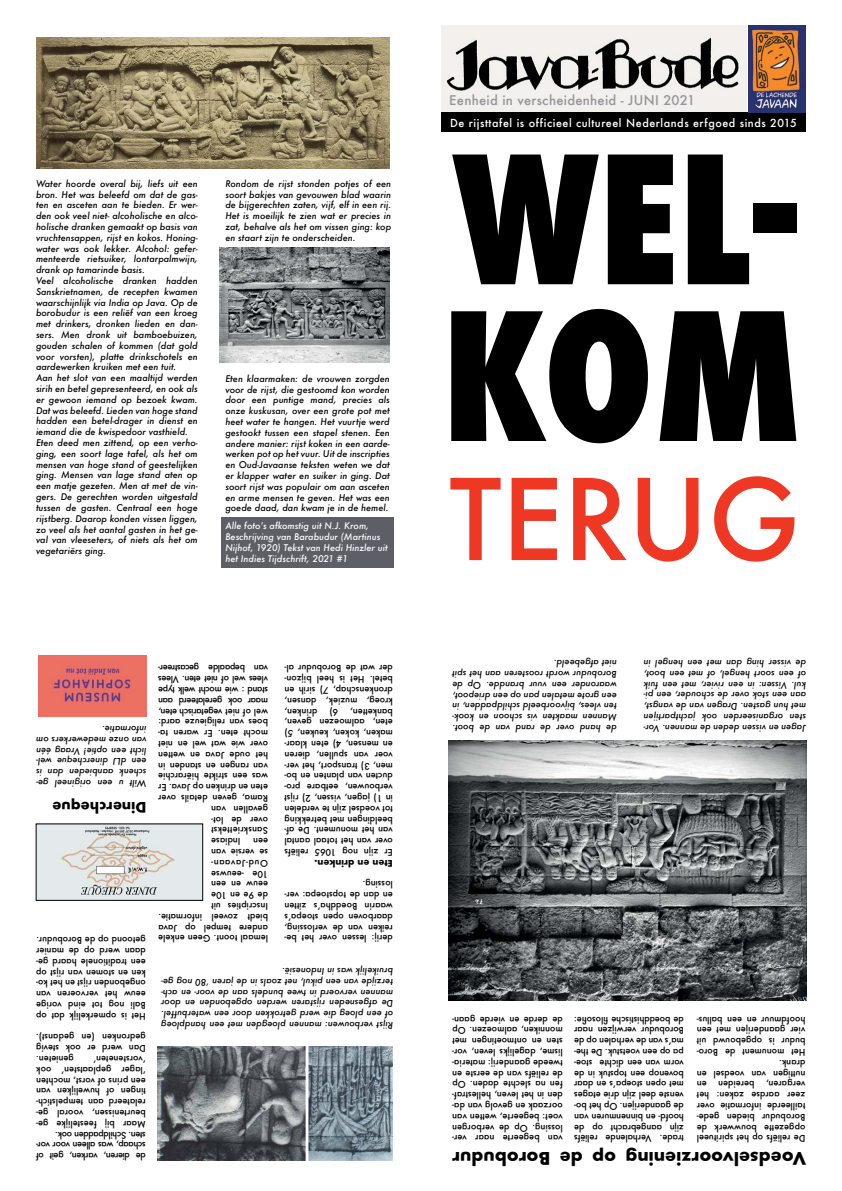
<style>
.page{position:relative;width:842px;height:1191px;background:#fff}
.page>*{position:absolute;margin:0;border:0;box-sizing:border-box;transform-origin:0 0}
.t1{font:800 condensed 172px/156.7px "Futura";color:#000}
.t2{font:500 109px "Futura";color:#ee3824}
.t3{font:700 17px "Futura";color:#000}
.t4{font:700 14px "Futura";color:#000}
.t5{font:500 13px "Futura";letter-spacing:.02em;color:#939598}
.t6{font:500 10.8px "Futura";letter-spacing:.05em;color:#fff}
.t7{font:italic 500 9px/10.8px "Futura";color:#000;text-align:justify}
.t8{font:500 9px/10.8px "Futura";color:#000;text-align:justify}
.t9{font:italic 500 9px/10.8px "Futura";color:#fff}
.t10{font:700 9px "Futura";color:#000}
</style>
<div class="page">
<div style="left:221px;top:517px;width:173px;height:51px;background:#5e5e66"></div>
<div style="left:441px;top:112px;width:364px;height:20px;background:#000"></div>
<div style="left:441px;top:26px;width:305px;height:86px;background:#f2f0ec"></div>
<img style="left:748px;top:25px;width:57px;height:87px">
<img style="left:447px;top:37px;width:292px;height:54px">
<div style="left:753px;top:204px;width:44px;height:29px;background:#000"></div>
<img style="left:36px;top:37px;width:354px;height:131px">
<img style="left:220px;top:248px;width:170px;height:115px">
<img style="left:448px;top:741px;width:358px;height:259px">
<img style="left:157px;top:1046px;width:236px;height:114px">
<img style="left:39px;top:655px;width:108px;height:61px">
<img style="left:38px;top:825px;width:163px;height:73px">
<p class="t7" style="left:36px;top:178px;width:163px;text-align:left">Water hoorde overal bij, liefs uit een bron. Het was beleefd om dat de gas&shy;ten en asceten aan te bieden. Er wer&shy;den ook veel niet- alcoholische en alco&shy;holische dranken gemaakt op basis van vruchtensappen, rijst en kokos. Honing&shy;water was ook lekker. Alcohol: gefer&shy;menteerde rietsuiker, lontarpalmwijn, drank op tamarinde basis.<br>Veel alcoholische dranken hadden Sanskrietnamen, de recepten kwamen waarschijnlijk via India op Java. Op de borobudur is een reliëf van een kroeg met drinkers, dronken lieden en dan&shy;sers. Men dronk uit bamboebuizen, gouden schalen of kommen (dat gold voor vorsten), platte drinkschotels en aardewerken kruiken met een tuit.<br>Aan het slot van een maaltijd werden sirih en betel gepresenteerd, en ook als er gewoon iemand op bezoek kwam.<br>Dat was beleefd. Lieden van hoge stand hadden een betel-drager in dienst en iemand die de kwispedoor vasthield.<br>Eten deed men zittend, op een verho&shy;ging, een soort lage tafel, als het om mensen van hoge stand of geestelijken ging. Mensen van lage stand aten op een matje gezeten. Men at met de vin&shy;gers. De gerechten worden uitgestald tussen de gasten. Centraal een hoge rijstberg. Daarop konden vissen liggen, zo veel als het aantal gasten in het ge&shy;val van vleeseters, of niets als het om vegetariërs ging.</p>
<p class="t7" style="left:225px;top:178px;width:167px">Rondom de rijst stonden potjes of een soort bakjes van gevouwen blad waarin de bijgerechten zaten, vijf, elf in een rij.<br>Het is moeilijk te zien wat er precies in zat, behalve als het om vissen ging: kop en staart zijn te onderscheiden.</p>
<p class="t7" style="left:225px;top:373px;width:166px">Eten klaarmaken: de vrouwen zorgden voor de rijst, die gestoomd kon worden door een puntige mand, precies als onze kuskusan, over een grote pot met heet water te hangen. Het vuurtje werd gestookt tussen een stapel stenen. Een andere manier: rijst koken in een aarde&shy;werken pot op het vuur. Uit de inscripties en Oud-Javaanse teksten weten we dat er klapper water en suiker in ging. Dat soort rijst was populair om aan asceten en arme mensen te geven. Het was een goede daad, dan kwam je in de hemel.</p>
<p class="t9" style="left:225px;top:520px;width:164px">Alle foto’s afkomstig uit N.J. Krom, Beschrijving van Barabudur (Martinus Nijhof, 1920) Tekst van Hedi Hinzler uit het Indies Tijdschrift, 2021 #1</p>
<p class="t7" style="left:147px;top:788px;width:112px;rotate:-180deg">Wilt u een origineel ge&shy;schenk aanbieden dan is een dLJ dinercheque wel&shy;licht een optie! Vraag één van onze medewerkers om informatie.</p>
<h3 class="t4" style="left:147px;top:817px;width:96px;rotate:-180deg">Dinercheque</h3>
<p class="t8" style="left:146px;top:1021px;width:111px;rotate:-180deg">Het is opmerkelijk dat op Bali nog tot eind vorige eeuw het vervoeren van ongebonden rijst en het ko&shy;ken en stomen van rijst op een traditionele haard ge&shy;daan werd op de manier getoond op de Borobudur.</p>
<p class="t8" style="left:146px;top:1064px;width:111px;text-indent:72px;rotate:-180deg">genieten.<br>Dan werd er ook stevig gedronken (en gedanst).</p>
<p class="t8" style="left:146px;top:1162px;width:111px;text-align:left;rotate:-180deg">de dieren, varken, geit of schaap, was alleen voor vor&shy;sten. Schildpadden ook.<br>Maar bij feestelijke ge&shy;beurtenissen, vooral ge&shy;relateerd aan tempelstich&shy;tingen of huwelijken van een prins of vorst, mochten ‘lager geplaatsten’ ook ‘vorsteneten’</p>
<p class="t8" style="left:268px;top:847px;width:111px;text-align:left;text-indent:27px;rotate:-180deg">Indiase<br>Sanskriettekst<br>over de lot-<br>gevallen van<br>Rama, geven details over eten en drinken op Java. Er was een strikte hiërarchie van rangen en standen in het oude Java en wetten over wie wat wel en niet mocht eten. Er waren ta&shy;boes van religieuze aard: wel of niet vegetarisch eten, maar ook gerelateerd aan stand : wie mocht welk type vlees wel of niet eten. Vlees van bepaalde gecastreer-</p>
<p class="t8" style="left:268px;top:944px;width:111px;text-align:left;rotate:-180deg">lemaal toont. Geen enkele andere tempel op Java biedt zoveel informatie.<br>Inscripties uit<br>de 9e en 10e<br>eeuw en een<br>10e -eeuwse<br>Oud-Javaan-<br>se versie van<br>een</p>
<p class="t8" style="left:393px;top:717px;width:110px;text-indent:55px;rotate:-180deg">6) drinken, kroeg, muziek, dansen, dronkenschap, 7) sirih en betel. Het is heel bijzon&shy;der wat de Borobudur al-</p>
<p class="t8" style="left:393px;top:858px;width:110px;rotate:-180deg">Er zijn nog 1065 reliëfs over van het totaal aantal van het monument. De af&shy;beeldingen met betrekking tot voedsel zijn te verdelen in 1) jagen, vissen, 2) rijst verbouwen, eetbare pro&shy;ducten van planten en bo&shy;men, 3) transport, het ver&shy;voer van spullen, dieren en mensen, 4) eten klaar&shy;maken, koken, keuken, 5) eten, aalmoezen geven, banketten,</p>
<p class="t10" style="left:393px;top:869px;width:80px;rotate:-180deg">Eten en drinken.</p>
<p class="t8" style="left:393px;top:944px;width:110px;rotate:-180deg">derij: lessen over het be&shy;reiken van de verlossing, daarboven open stoepa’s waarin Boeddha’s zitten en dan de topstoepa: ver&shy;lossing.</p>
<p class="t7" style="left:393px;top:1030px;width:233px;rotate:-180deg">Rijst verbouwen: mannen ploegden met een handploeg of een ploeg die werd getrokken door een waterbuffel.<br>De afgesneden rijstaren werden opgebonden en door mannen vervoerd in twee bundels aan de voor- en ach&shy;terzijde van een pikul, net zoals in de jaren ’80 nog ge&shy;bruikelijk was in Indonesië.</p>
<h3 class="t5" style="left:449px;top:91px;width:247px">Eenheid in verscheidenheid - JUNI 2021</h3>
<p class="t6" style="left:450px;top:115px;width:348px">De rijsttafel is officieel cultureel Nederlands erfgoed sinds 2015</p>
<h1 class="t1" style="left:442px;top:143px;width:362px">WEL<br>KOM</h1>
<h2 class="t2" style="left:449px;top:445px;width:352px">TERUG</h2>
<p class="t7" style="left:617px;top:733px;width:166px;rotate:-180deg">de hand over de rand van de boot.<br>Mannen maakten vis schoon en kook&shy;ten vlees, bijvoorbeeld schildpadden, in een grote metalen pan op een driepoot, waaronder een vuur brandde. Op de Borobudur wordt roosteren aan het spit niet afgebeeld.</p>
<p class="t7" style="left:806px;top:733px;width:164px;rotate:-180deg">Jagen en vissen deden de mannen. Vor&shy;sten organiseerden ook jachtpartijen met hun gasten. Dragen van de vangst, aan een stok over de schouder, een pi&shy;kul. Vissen: in een rivier, met een fuik of een soort hengel, of met een boot, de visser hing dan met een hengel in</p>
<p class="t8" style="left:563px;top:1144px;width:112px;rotate:-180deg">van begeerte naar ver&shy;lossing. Op de verborgen voet: begeerte, wetten van oorzaak en gevolg van da&shy;den in het leven, hellestraf&shy;fen na slechte daden. Op de reliëfs van de eerste en tweede gaanderij: materia&shy;lisme, dagelijks leven, vor&shy;sten en ontmoetingen met monniken, aalmoezen. Op de derde en vierde gaan-</p>
<p class="t8" style="left:684px;top:1144px;width:111px;rotate:-180deg">trade. Verhalende reliëfs zijn aangebracht op de hoofd- en binnenmuren van de gaanderijen. Op het bo&shy;venste deel zijn drie etages met open stoepa’s en daar bovenop een topstuk in de vorm van een dichte stoe&shy;pa op een voetstuk. De the&shy;ma’s van de verhalen op de Borobudur verwijzen naar de boeddhistische filosofie:</p>
<p class="t8" style="left:805px;top:1090px;width:110px;text-align:left;text-indent:99px;rotate:-180deg">en nuttigen van voedsel en drank.<br>Het monument de Boro&shy;budur is opgebouwd uit vier gaanderijen met een hoofdmuur en een ballus-</p>
<p class="t8" style="left:805px;top:1144px;width:110px;rotate:-180deg">De reliëfs op het spiritueel opgezette bouwwerk de Borobudur bieden gede&shy;tailleerde informatie over zeer aardse zaken: het vergaren,</p>
<p class="t8" style="left:754px;top:1090px;width:38px;rotate:-180deg">bereiden</p>
<h3 class="t3" style="left:806px;top:1170px;width:355px;rotate:-180deg">Voedselvoorziening op de Borobudur</h3>
</div>
